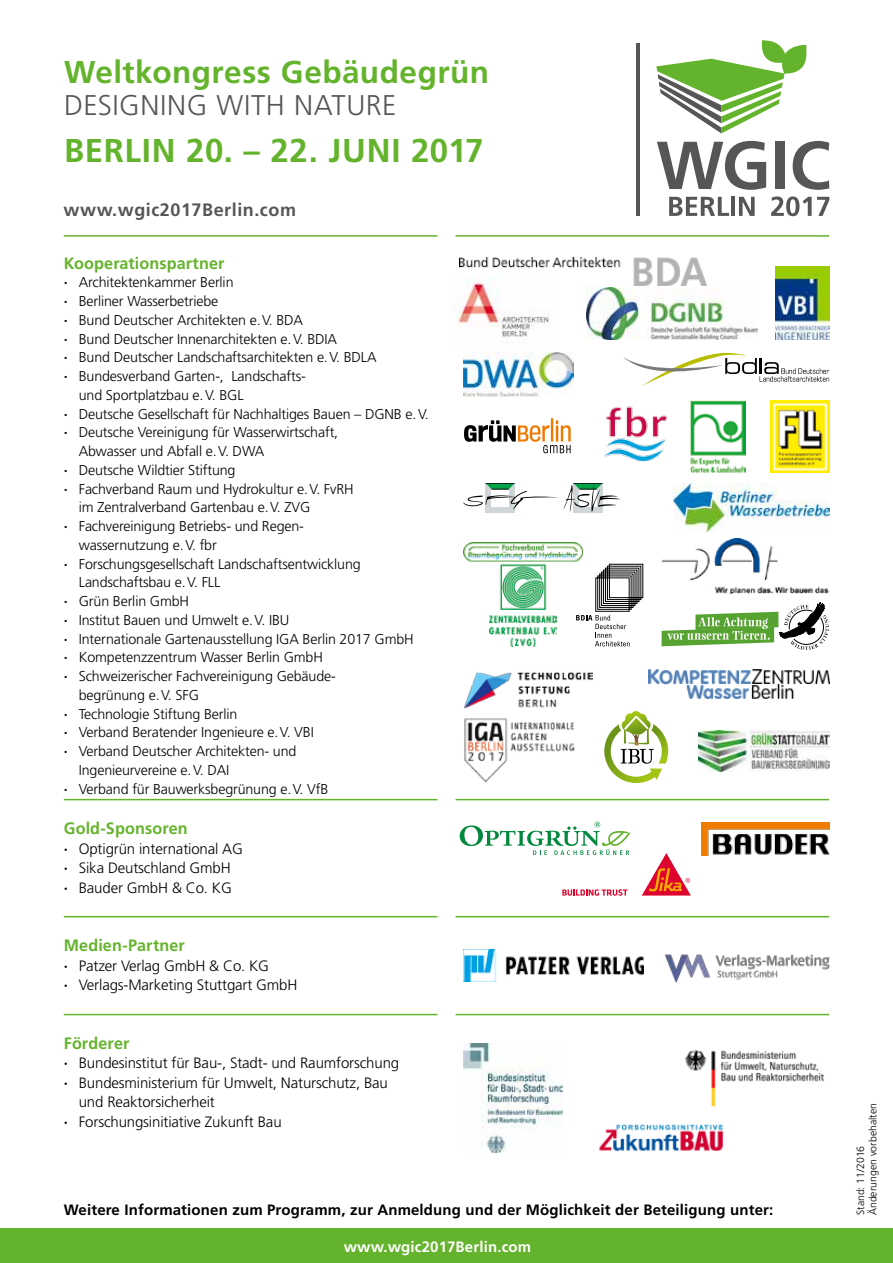
<style>
.page{position:relative;width:893px;height:1263px;background:#fff}
.page>*{position:absolute;margin:0;border:0;box-sizing:border-box;transform-origin:0 0}
.t1{font:700 33px "Frutiger LT Std";letter-spacing:.02em;color:#64b32c}
.t2{font:700 31.5px "Frutiger LT Std";letter-spacing:.015em;color:#64b32c}
.t3{font:300 28.5px "Frutiger LT Std";color:#565656}
.t4{font:700 18px "Frutiger LT Std";letter-spacing:.03em;color:#565656}
.t5{font:700 16.5px "Frutiger LT Std";letter-spacing:.005em;color:#64b32c}
.t6{font:300 15px/19.5px "Frutiger LT Std";letter-spacing:-.01em;color:#000}
.t7{font:700 15px "Frutiger LT Std";letter-spacing:.01em;color:#000}
.t8{font:700 15px "Frutiger LT Std";letter-spacing:.01em;color:#fff}
.t9{font:300 14.25px "Frutiger LT Std";letter-spacing:-.01em;color:#000}
.t10{font:300 10.5px/12.6px "Frutiger LT Std";color:#000}
.s1{font-weight:700}
</style>
<div class="page">
<img style="left:463px;top:352px;width:111px;height:44px">
<img style="left:460px;top:258px;width:246px;height:27px">
<img style="left:586px;top:287px;width:171px;height:52px">
<img style="left:455px;top:275px;width:103px;height:69px">
<img style="left:775px;top:266px;width:54px;height:73px">
<img style="left:464px;top:1043px;width:98px;height:109px">
<img style="left:674px;top:483px;width:155px;height:48px">
<img style="left:698px;top:730px;width:131px;height:42px">
<img style="left:599px;top:1124px;width:125px;height:27px">
<hr style="left:455px;top:799px;width:374px;height:1px;background:#64b32c">
<hr style="left:455px;top:916px;width:374px;height:1px;background:#64b32c">
<hr style="left:455px;top:1014px;width:374px;height:1px;background:#64b32c">
<hr style="left:455px;top:235px;width:374px;height:2px;background:#64b32c">
<hr style="left:64px;top:799px;width:373px;height:1px;background:#64b32c">
<hr style="left:64px;top:916px;width:373px;height:1px;background:#64b32c">
<hr style="left:64px;top:1014px;width:373px;height:1px;background:#64b32c">
<hr style="left:64px;top:235px;width:373px;height:2px;background:#64b32c">
<img style="left:463px;top:949px;width:181px;height:33px">
<img style="left:702px;top:822px;width:127px;height:33px">
<svg style="left:562px;top:889px;width:66px;height:7px"></svg>
<svg style="left:642px;top:853px;width:49px;height:42px"></svg>
<svg style="left:463px;top:483px;width:158px;height:30px"></svg>
<img style="left:464px;top:718px;width:111px;height:64px">
<img style="left:604px;top:406px;width:63px;height:55px">
<svg style="left:464px;top:418px;width:107px;height:35px"></svg>
<img style="left:489px;top:564px;width:67px;height:83px">
<img style="left:464px;top:542px;width:118px;height:20px">
<img style="left:663px;top:538px;width:166px;height:56px">
<img style="left:685px;top:1050px;width:140px;height:57px">
<svg style="left:623px;top:352px;width:206px;height:34px"></svg>
<img style="left:665px;top:954px;width:165px;height:28px">
<svg style="left:576px;top:564px;width:67px;height:82px"></svg>
<img style="left:648px;top:670px;width:181px;height:29px">
<div style="left:0;top:1229px;width:893px;height:34px;background:#64b32c"></div>
<svg style="left:460px;top:822px;width:170px;height:33px"></svg>
<hr style="left:636px;top:43px;width:3px;height:173px;background:#565656">
<svg style="left:657px;top:141px;width:109px;height:49px"></svg>
<div style="left:775px;top:142px;width:10px;height:47px;background:#565656"></div>
<svg style="left:793px;top:141px;width:36px;height:49px"></svg>
<svg style="left:669px;top:197px;width:60px;height:19px"></svg>
<hr style="left:731px;top:197px;width:4px;height:19px;background:#565656">
<svg style="left:739px;top:197px;width:16px;height:19px"></svg>
<svg style="left:771px;top:196px;width:58px;height:20px"></svg>
<svg style="left:656px;top:40px;width:151px;height:93px"></svg>
<img style="left:464px;top:672px;width:128px;height:37px">
<svg style="left:604px;top:711px;width:64px;height:72px"></svg>
<svg style="left:662px;top:602px;width:167px;height:48px"></svg>
<img style="left:771px;top:400px;width:58px;height:72px">
<img style="left:691px;top:400px;width:55px;height:72px">
<h2 class="t2" style="left:64px;top:53px;width:426px">Weltkongress Gebäudegrün</h2>
<h3 class="t3" style="left:64px;top:89px;width:50px">Designing</h3>
<h3 class="t3" style="left:216px;top:89px;width:18px">with</h3>
<h3 class="t3" style="left:294px;top:89px;width:18px">natur</h3>
<h3 class="t3" style="left:382px;top:89px;width:16px">e</h3>
<h1 class="t1" style="left:64px;top:131px;width:421px">Berlin 20. – 22. Juni 2017</h1>
<p class="t4" style="left:64px;top:199px;width:234px">www.wgic2017Berlin.com</p>
<p class="t5" style="left:64px;top:253px;width:162px">Kooperationspartner</p>
<p class="t9" style="left:64px;top:274px;width:171px"><span class="s1">·</span> Architektenkammer Berlin</p>
<p class="t9" style="left:64px;top:293px;width:156px"><span class="s1">·</span> Berliner Wasserbetriebe</p>
<p class="t9" style="left:64px;top:312px;width:241px"><span class="s1">·</span> Bund Deutscher Architekten e.V. BDA</p>
<p class="t9" style="left:64px;top:331px;width:275px"><span class="s1">·</span> Bund Deutscher Innenarchitekten e.V. BDIA</p>
<p class="t9" style="left:64px;top:349px;width:314px"><span class="s1">·</span> Bund Deutscher Landschaftsarchitekten e.V. BDLA</p>
<p class="t9" style="left:64px;top:368px;width:244px"><span class="s1">·</span> Bundesverband Garten-, Landschafts-</p>
<p class="t9" style="left:79px;top:387px;width:166px">und Sportplatzbau e.V. BGL</p>
<p class="t9" style="left:64px;top:406px;width:366px"><span class="s1">·</span> Deutsche Gesellschaft für Nachhaltiges Bauen – DGNB e.V.</p>
<p class="t9" style="left:64px;top:424px;width:276px"><span class="s1">·</span> Deutsche Vereinigung für Wasserwirtschaft,</p>
<p class="t9" style="left:79px;top:443px;width:187px">Abwasser und Abfall e.V. DWA</p>
<p class="t9" style="left:64px;top:462px;width:173px"><span class="s1">·</span> Deutsche Wildtier Stiftung</p>
<p class="t9" style="left:64px;top:481px;width:291px"><span class="s1">·</span> Fachverband Raum und Hydrokultur e.V. FvRH</p>
<p class="t9" style="left:79px;top:499px;width:233px">im Zentralverband Gartenbau e.V. ZVG</p>
<p class="t9" style="left:64px;top:518px;width:242px"><span class="s1">·</span> Fachvereinigung Betriebs- und Regen-</p>
<p class="t9" style="left:79px;top:537px;width:140px">wassernutzung e.V. fbr</p>
<p class="t9" style="left:64px;top:556px;width:298px"><span class="s1">·</span> Forschungsgesellschaft Landschaftsentwicklung</p>
<p class="t9" style="left:79px;top:574px;width:143px">Landschaftsbau e.V. FLL</p>
<p class="t9" style="left:64px;top:593px;width:127px"><span class="s1">·</span> Grün Berlin GmbH</p>
<p class="t9" style="left:64px;top:612px;width:227px"><span class="s1">·</span> Institut Bauen und Umwelt e.V. IBU</p>
<p class="t9" style="left:64px;top:631px;width:351px"><span class="s1">·</span> Internationale Gartenausstellung IGA Berlin 2017 GmbH</p>
<p class="t9" style="left:64px;top:649px;width:261px"><span class="s1">·</span> Kompetenzzentrum Wasser Berlin GmbH</p>
<p class="t9" style="left:64px;top:668px;width:274px"><span class="s1">·</span> Schweizerischer Fachvereinigung Gebäude-</p>
<p class="t9" style="left:79px;top:687px;width:122px">begrünung e.V. SFG</p>
<p class="t9" style="left:64px;top:706px;width:175px"><span class="s1">·</span> Technologie Stiftung Berlin</p>
<p class="t9" style="left:64px;top:724px;width:252px"><span class="s1">·</span> Verband Beratender Ingenieure e.V. VBI</p>
<p class="t9" style="left:64px;top:743px;width:234px"><span class="s1">·</span> Verband Deutscher Architekten- und</p>
<p class="t9" style="left:79px;top:762px;width:152px">Ingenieurvereine e.V. DAI</p>
<p class="t9" style="left:64px;top:781px;width:266px"><span class="s1">·</span> Verband für Bauwerksbegrünung e.V. VfB</p>
<p class="t5" style="left:64px;top:819px;width:126px">Gold-Sponsoren</p>
<p class="t6" style="left:64px;top:839px;width:181px"><span class="s1">·</span> Optigrün international AG <span class="s1">·</span> Sika Deutschland GmbH<br><span class="s1">·</span> Bauder GmbH &amp; Co. KG</p>
<p class="t5" style="left:64px;top:936px;width:123px">Medien-Partner</p>
<p class="t6" style="left:64px;top:956px;width:235px"><span class="s1">·</span> Patzer Verlag GmbH &amp; Co. KG<br><span class="s1">·</span> Verlags-Marketing Stuttgart GmbH</p>
<p class="t5" style="left:64px;top:1033px;width:67px">Förderer</p>
<p class="t6" style="left:64px;top:1053px;width:337px"><span class="s1">·</span> Bundesinstitut für Bau-, Stadt- und Raumforschung</p>
<p class="t6" style="left:64px;top:1073px;width:326px"><span class="s1">·</span> Bundesministerium für Umwelt, Naturschutz, Bau</p>
<p class="t6" style="left:79px;top:1092px;width:138px">und Reaktorsicherheit</p>
<p class="t6" style="left:64px;top:1112px;width:219px"><span class="s1">·</span> Forschungsinitiative Zukunft Bau</p>
<p class="t7" style="left:64px;top:1200px;width:711px">Weitere Informationen zum Programm, zur Anmeldung und der Möglichkeit der Beteiligung unter:</p>
<p class="t8" style="left:344px;top:1237px;width:189px">www.wgic2017Berlin.com</p>
<p class="t10" style="left:854px;top:1215px;width:114px;rotate:-90deg">Stand: 11/2016<br>Änderungen vorbehalten</p>
</div>
